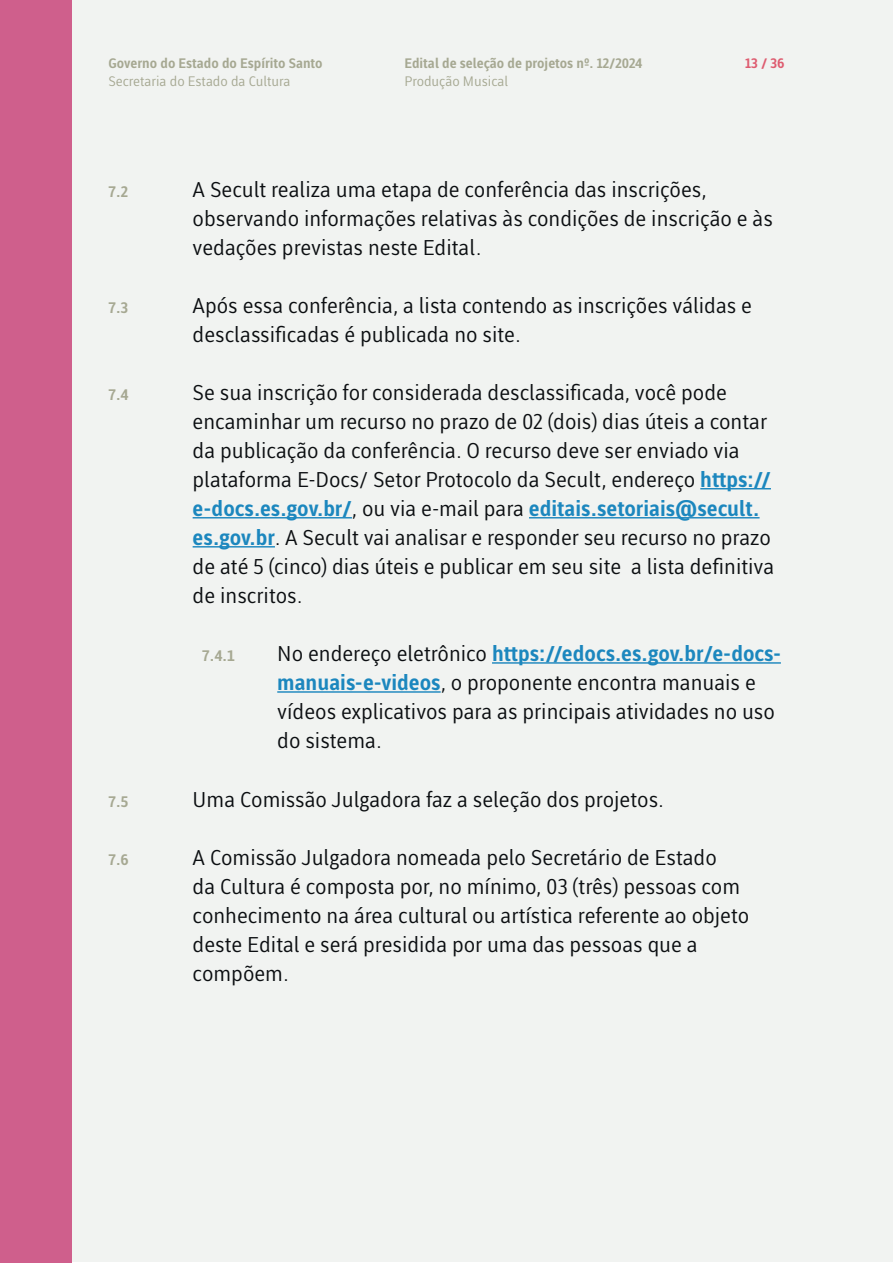
<style>
.page{position:relative;width:893px;height:1263px;background:#fff}
.page>*{position:absolute;margin:0;border:0;box-sizing:border-box;transform-origin:0 0}
.t1{font:21px/29px "Ufes Sans VF Roman";color:#0b0e11}
.t2{font:15px "Ufes Sans VF Roman";color:#a6a892}
.t3{font:13.5px/18px "Ufes Sans VF Roman";color:#a6a892}
.t4{font:13.5px "Ufes Sans VF Roman";color:#de5c70}
.s1{color:#1c87be}
</style>
<div class="page">
<div style="left:1px;top:1px;width:891px;height:1261px;background:#f1f3f1"></div>
<div style="left:0;top:0;width:72px;height:1263px;background:#cf5f8c"></div>
<hr style="left:700px;top:488px;width:71px;height:1px;background:#1c87be">
<hr style="left:193px;top:517px;width:159px;height:1px;background:#1c87be">
<hr style="left:529px;top:517px;width:231px;height:1px;background:#1c87be">
<hr style="left:193px;top:546px;width:82px;height:1px;background:#1c87be">
<hr style="left:492px;top:662px;width:289px;height:2px;background:#1c87be">
<hr style="left:277px;top:691px;width:164px;height:2px;background:#1c87be">
<p class="t3" style="left:108px;top:54px;width:216px">Governo do Estado do Espírito Santo<br>Secretaria do Estado da Cultura</p>
<p class="t3" style="left:405px;top:54px;width:240px">Edital de seleção de projetos nº. 12/2024<br>Produção Musical</p>
<p class="t4" style="left:745px;top:55px;width:41px">13 / 36</p>
<p class="t2" style="left:108px;top:182px;width:22px">7.2</p>
<p class="t1" style="left:193px;top:175px;width:582px">A Secult realiza uma etapa de conferência das inscrições, observando informações relativas às condições de inscrição e às vedações previstas neste Edital.</p>
<p class="t2" style="left:108px;top:298px;width:22px">7.3</p>
<p class="t1" style="left:193px;top:291px;width:561px">Após essa conferência, a lista contendo as inscrições válidas e desclassificadas é publicada no site.</p>
<p class="t2" style="left:108px;top:385px;width:22px">7.4</p>
<p class="t1" style="left:193px;top:378px;width:583px">Se sua inscrição for considerada desclassificada, você pode encaminhar um recurso no prazo de 02 (dois) dias úteis a contar da publicação da conferência. O recurso deve ser enviado via plataforma E-Docs/ Setor Protocolo da Secult, endereço <span class="s1">https:// e-docs.es.gov.br/</span>, ou via e-mail para <span class="s1">editais.setoriais@secult. es.gov.br</span>. A Secult vai analisar e responder seu recurso no prazo de até 5 (cinco) dias úteis e publicar em seu site a lista definitiva de inscritos.</p>
<p class="t2" style="left:202px;top:647px;width:35px">7.4.1</p>
<p class="t1" style="left:277px;top:639px;width:505px">No endereço eletrônico <span class="s1">https://edocs.es.gov.br/e-docs&shy;manuais-e-videos</span>, o proponente encontra manuais e vídeos explicativos para as principais atividades no uso do sistema.</p>
<p class="t2" style="left:108px;top:792px;width:22px">7.5</p>
<p class="t1" style="left:193px;top:784px;width:473px">Uma Comissão Julgadora faz a seleção dos projetos.</p>
<p class="t2" style="left:108px;top:850px;width:22px">7.6</p>
<p class="t1" style="left:193px;top:842px;width:558px">A Comissão Julgadora nomeada pelo Secretário de Estado<br>da Cultura é composta por, no mínimo, 03 (três) pessoas com conhecimento na área cultural ou artística referente ao objeto deste Edital e será presidida por uma das pessoas que a compõem.</p>
</div>
